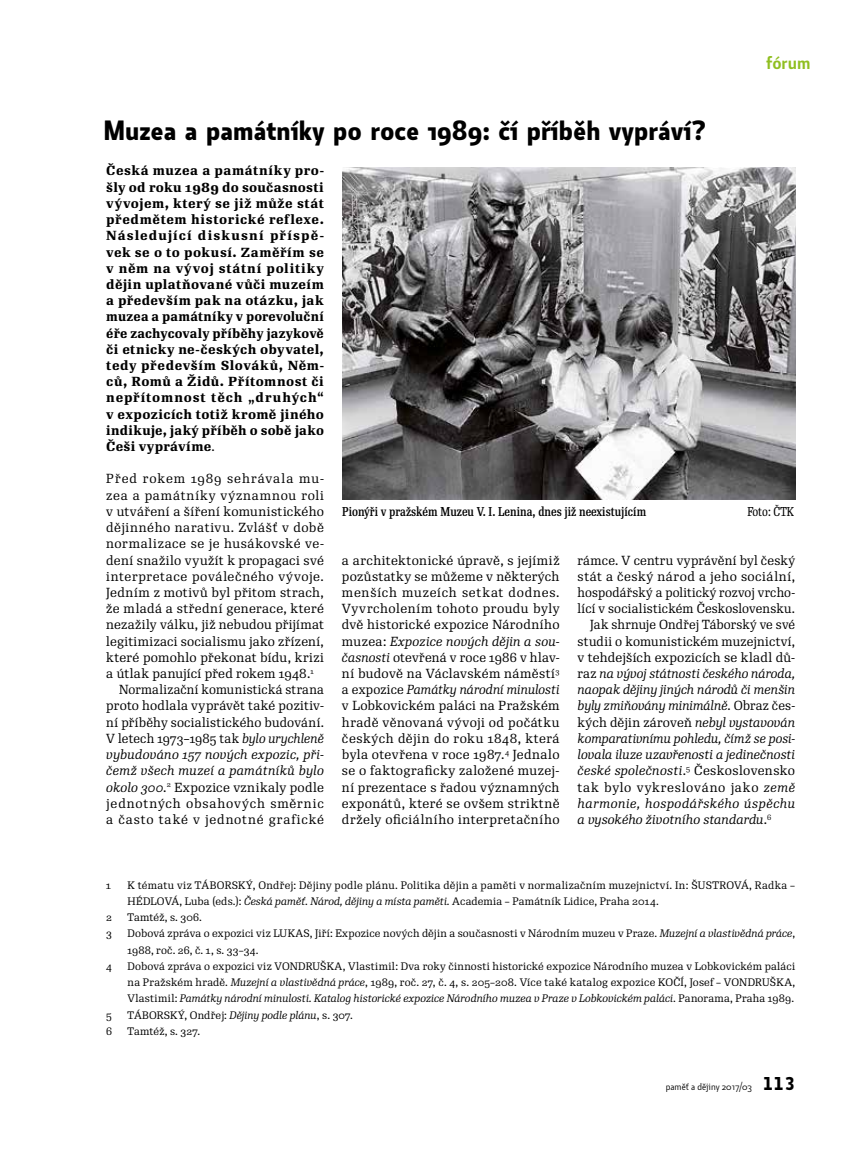
<style>
.page{position:relative;width:859px;height:1149px;background:#fff}
.page>*{position:absolute;margin:0;border:0;box-sizing:border-box;transform-origin:0 0}
.t1{font:700 27px "Botanika Std";color:#000}
.t2{font:600 18px "Botanika Std";letter-spacing:.005em;color:#90bf21}
.t3{font:12.75px/16.2px "Re Public Std";letter-spacing:.03em;color:#000;text-align:justify}
.t4{font:500 12.75px/16.2px "Re Public Std";letter-spacing:.02em;color:#000;text-align:justify}
.t5{font:italic 12.75px "Re Public Std";letter-spacing:.01em;color:#000}
.t6{font:12.75px "Re Public Std";letter-spacing:.03em;color:#000;scale:.96 1}
.t7{font:12.75px "Re Public Std";letter-spacing:.01em;color:#000;scale:.96 1}
.t8{font:12.75px "Re Public Std";letter-spacing:.06em;color:#000}
.t9{font:12.75px "Re Public Std";letter-spacing:.065em;color:#000}
.t10{font:12.75px "Re Public Std";letter-spacing:.01em;color:#000;scale:.95 1}
.t11{font:12.75px "Re Public Std";letter-spacing:.01em;color:#000}
.t12{font:italic 12.75px "Re Public Std";letter-spacing:.045em;color:#000}
.t13{font:12.75px "Re Public Std";letter-spacing:.075em;color:#000}
.t14{font:500 12.45px "Re Public Std Cond";color:#000}
.t15{font:12.45px "Re Public Std Cond";color:#000}
.t16{font:10.5px/16.2px "Re Public Std";letter-spacing:.015em;color:#000}
.t17{font:9.75px "Botanika Std";color:#000}
.s1{font-weight:400}
.s2{font-style:italic}
.s3{font-style:normal}
.s4{font-family:"Botanika Mono";font-weight:700;font-size:18px}
</style>
<div class="page">
<img style="left:342px;top:167px;width:453px;height:332px">
<h2 class="t2" style="left:766px;top:51px;width:46px">fórum</h2>
<h1 class="t1" style="left:103px;top:111px;width:604px">Muzea a památníky po roce 1989: čí příběh vypráví?</h1>
<p class="t4" style="left:106px;top:163px;width:219px">Česká muzea a památníky pro&shy;šly od roku 1989 do současnosti vývojem, který se již může stát předmětem historické reflexe.<br>Následující diskusní příspě&shy;vek se o to pokusí. Zaměřím se v něm na vývoj státní politiky dějin uplatňované vůči muzeím a především pak na otázku, jak muzea a památníky v porevoluční éře zachycovaly příběhy jazykově či etnicky ne-českých obyvatel, tedy především Slováků, Něm&shy;ců, Romů a Židů. Přítomnost či nepřítomnost těch „druhých“ v expozicích totiž kromě jiného indikuje, jaký příběh o sobě jako Češi vyprávíme<span class="s1">.</span></p>
<p class="t13" style="left:106px;top:470px;width:219px">Před rokem 1989 sehrávala mu-</p>
<p class="t9" style="left:106px;top:487px;width:219px">zea a památníky významnou roli</p>
<p class="t3" style="left:106px;top:503px;width:219px">v utváření a šíření komunistického</p>
<p class="t3" style="left:106px;top:519px;width:219px">dějinného narativu. Zvlášť v době</p>
<p class="t3" style="left:106px;top:535px;width:219px">normalizace se je husákovské ve-</p>
<p class="t3" style="left:106px;top:552px;width:219px">dení snažilo využít k propagaci své</p>
<p class="t3" style="left:106px;top:568px;width:219px">interpretace poválečného vývoje.</p>
<p class="t3" style="left:106px;top:584px;width:219px">Jedním z motivů byl přitom strach,</p>
<p class="t3" style="left:106px;top:600px;width:219px">že mladá a střední generace, které</p>
<p class="t3" style="left:106px;top:616px;width:219px">nezažily válku, již nebudou přijímat</p>
<p class="t3" style="left:106px;top:633px;width:219px">legitimizaci socialismu jako zřízení,</p>
<p class="t3" style="left:106px;top:649px;width:219px">které pomohlo překonat bídu, krizi</p>
<p class="t3" style="left:106px;top:665px;width:209px">a útlak panující před rokem 1948.<sup>1</sup></p>
<p class="t6" style="left:119px;top:681px;width:215px">Normalizační komunistická strana</p>
<p class="t3" style="left:106px;top:697px;width:219px">proto hodlala vyprávět také pozitiv-</p>
<p class="t3" style="left:106px;top:714px;width:219px">ní příběhy socialistického budování.</p>
<p class="t7" style="left:106px;top:730px;width:228px">V letech 1973–1985 tak <span class="s2">bylo urychleně</span></p>
<p class="t5" style="left:106px;top:746px;width:219px">vybudováno 157 nových expozic, při-</p>
<p class="t5" style="left:106px;top:762px;width:219px">čemž všech muzeí a památníků bylo</p>
<p class="t3" style="left:106px;top:778px;width:219px"><span class="s2">okolo 300</span>.<sup>2</sup> Expozice vznikaly podle</p>
<p class="t8" style="left:106px;top:794px;width:219px">jednotných obsahových směrnic</p>
<p class="t9" style="left:106px;top:811px;width:219px">a často také v jednotné grafické</p>
<p class="t14" style="left:342px;top:503px;width:305px">Pionýři v pražském Muzeu V. I. Lenina, dnes již neexistujícím</p>
<p class="t15" style="left:747px;top:503px;width:48px">Foto: ČTK</p>
<p class="t3" style="left:342px;top:552px;width:219px">a architektonické úpravě, s jejímiž pozůstatky se můžeme v některých menších muzeích setkat dodnes.<br>Vyvrcholením tohoto proudu byly dvě historické expozice Národního muzea: <span class="s2">Expozice nových dějin a sou&shy;časnosti</span> otevřená v roce 1986 v hlav&shy;ní budově na Václavském náměstí<sup>3 </sup>a expozice <span class="s2">Památky národní minulosti </span>v Lobkovickém paláci na Pražském hradě věnovaná vývoji od počátku českých dějin do roku 1848, která byla otevřena v roce 1987.<sup>4</sup> Jednalo se o faktograficky založené muzej&shy;ní prezentace s řadou významných exponátů, které se ovšem striktně držely oficiálního interpretačního</p>
<p class="t3" style="left:578px;top:552px;width:219px">rámce. V centru vyprávění byl český</p>
<p class="t3" style="left:578px;top:568px;width:219px">stát a český národ a jeho sociální,</p>
<p class="t10" style="left:578px;top:584px;width:231px">hospodářský a politický rozvoj vrcho-</p>
<p class="t6" style="left:578px;top:600px;width:228px">lící v socialistickém Československu.</p>
<p class="t7" style="left:590px;top:616px;width:215px">Jak shrnuje Ondřej Táborský ve své</p>
<p class="t3" style="left:578px;top:633px;width:219px">studii o komunistickém muzejnictví,</p>
<p class="t3" style="left:578px;top:649px;width:219px">v tehdejších expozicích se kladl dů-</p>
<p class="t5" style="left:578px;top:665px;width:219px"><span class="s3">raz</span> na vývoj státnosti českého národa,</p>
<p class="t5" style="left:578px;top:681px;width:219px">naopak dějiny jiných národů či menšin</p>
<p class="t5" style="left:578px;top:697px;width:219px">byly zmiňovány minimálně<span class="s3">. Obraz čes-</span></p>
<p class="t11" style="left:578px;top:713px;width:219px">kých dějin zároveň <span class="s2">nebyl vystavován</span></p>
<p class="t5" style="left:578px;top:730px;width:219px">komparativnímu pohledu, čímž se posi-</p>
<p class="t5" style="left:578px;top:746px;width:219px">lovala iluze uzavřenosti a jedinečnosti</p>
<p class="t5" style="left:578px;top:762px;width:219px">české společnosti<span class="s3">.</span><sup>5</sup> <span class="s3">Československo</span></p>
<p class="t8" style="left:578px;top:778px;width:219px">tak bylo vykreslováno jako <span class="s2">země</span></p>
<p class="t12" style="left:578px;top:794px;width:219px">harmonie, hospodářského úspěchu</p>
<p class="t5" style="left:578px;top:811px;width:195px">a vysokého životního standardu<span class="s3">.</span><sup>6</sup></p>
<p class="t16" style="left:106px;top:876px;width:6px">1</p>
<p class="t16" style="left:128px;top:876px;width:669px">K tématu viz TÁBORSKÝ, Ondřej: Dějiny podle plánu. Politika dějin a paměti v normalizačním muzejnictví. In: ŠUSTROVÁ, Radka –<br>HÉDLOVÁ, Luba (eds.): <span class="s2">Česká paměť. Národ, dějiny a místa paměti.</span> Academia – Památník Lidice, Praha 2014.</p>
<p class="t16" style="left:106px;top:909px;width:7px">2</p>
<p class="t16" style="left:128px;top:909px;width:76px">Tamtéž, s. 306.</p>
<p class="t16" style="left:106px;top:925px;width:7px">3</p>
<p class="t16" style="left:128px;top:925px;width:669px">Dobová zpráva o expozici viz LUKAS, Jiří: Expozice nových dějin a současnosti v Národním muzeu v Praze. <span class="s2">Muzejní a vlastivědná práce</span>,<br>1988, roč. 26, č. 1, s. 33–34.</p>
<p class="t16" style="left:106px;top:957px;width:7px">4</p>
<p class="t16" style="left:128px;top:957px;width:669px;text-align:justify">Dobová zpráva o expozici viz VONDRUŠKA, Vlastimil: Dva roky činnosti historické expozice Národního muzea v Lobkovickém paláci na Pražském hradě. <span class="s2">Muzejní a vlastivědná práce</span>, 1989, roč. 27, č. 4, s. 205–208. Více také katalog expozice KOČÍ, Josef – VONDRUŠKA, Vlastimil: <span class="s2">Památky národní minulosti. Katalog historické expozice Národního muzea v Praze v Lobkovickém paláci</span>. Panorama, Praha 1989.</p>
<p class="t16" style="left:106px;top:1006px;width:7px">5</p>
<p class="t16" style="left:128px;top:1006px;width:227px">TÁBORSKÝ, Ondřej: <span class="s2">Dějiny podle plánu</span>, s. 307.</p>
<p class="t16" style="left:106px;top:1022px;width:8px">6</p>
<p class="t16" style="left:128px;top:1022px;width:74px">Tamtéž, s. 327.</p>
<p class="t17" style="left:666px;top:1080px;width:131px">paměť a dějiny 2017/03 <span class="s4">113</span></p>
</div>
